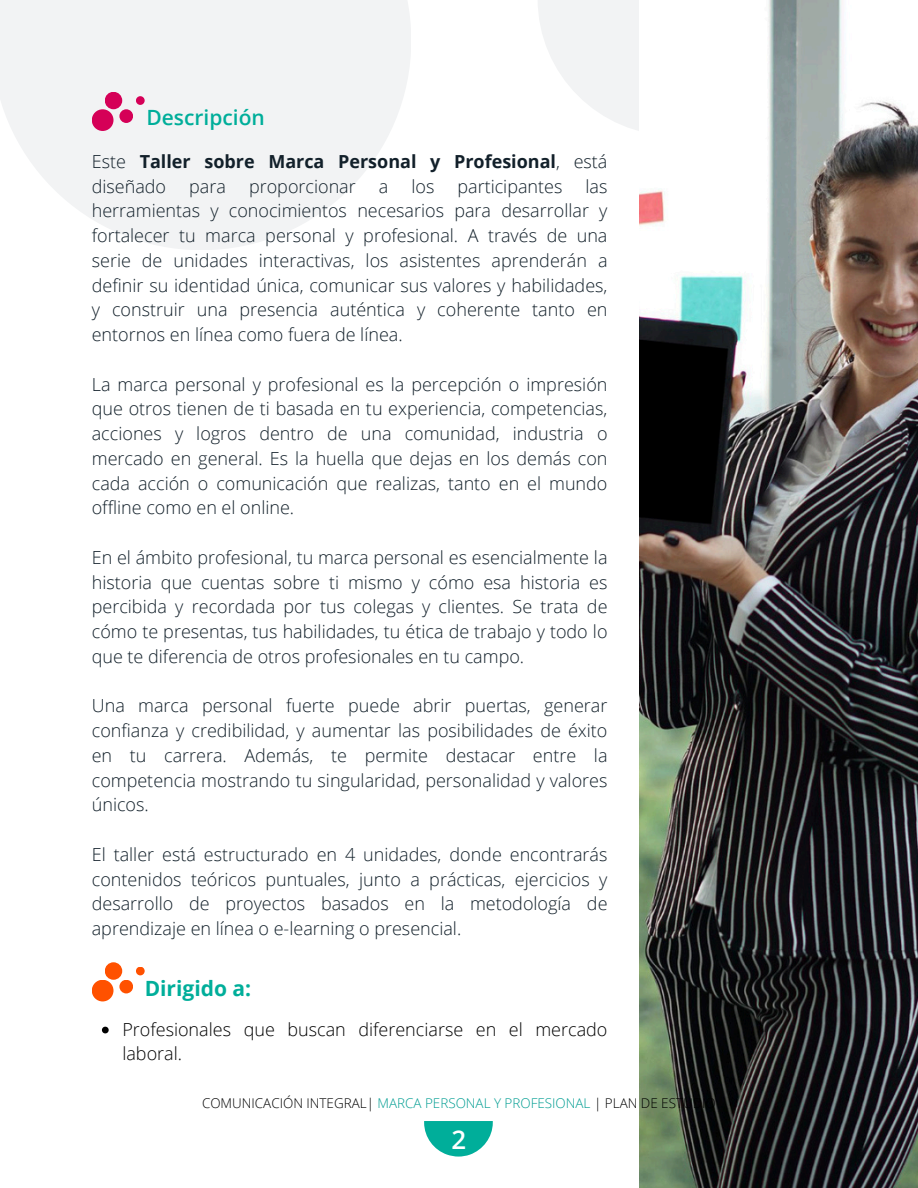
<style>
.page{position:relative;width:918px;height:1188px;background:#fff}
.page>*{position:absolute;margin:0;border:0;box-sizing:border-box;transform-origin:0 0}
.t1{font:600 25.8px "Open Sans";color:#fff}
.t2{font:600 21px "Open Sans";color:#00ae9a}
.t3{font:700 21px "Open Sans";color:#00ae9a}
.t4{font:300 18px/24.8px "Open Sans";color:#12202a;text-align:justify}
.t5{font:300 18px/24.8px "Open Sans";color:#000}
.t6{font:700 18px/24.8px "Open Sans";color:#12202a}
.t7{font:300 13.5px "Open Sans";color:#000}
.s1{font-weight:300}
.s2{color:#009d92}
</style>
<div class="page">
<div style="left:538px;top:0;width:274px;height:136px;background:linear-gradient(to bottom,#eff1f2,#fcfcfc)"></div>
<div style="left:0;top:0;width:411px;height:250px;background:linear-gradient(to right,#f4f5f5,#f5f5f6)"></div>
<div style="left:92px;top:109px;width:22px;height:22px;background:#d50057;border-radius:50%"></div>
<div style="left:105px;top:92px;width:17px;height:17px;background:#d50057;border-radius:50%"></div>
<div style="left:136px;top:96px;width:9px;height:9px;background:#d50057;border-radius:50%"></div>
<div style="left:119px;top:109px;width:14px;height:14px;background:#d50057;border-radius:50%"></div>
<svg style="left:424px;top:1121px;width:69px;height:36px"></svg>
<img style="left:640px;top:0;width:278px;height:1188px">
<div style="left:92px;top:980px;width:22px;height:21px;background:#ff5100;border-radius:50%"></div>
<div style="left:105px;top:962px;width:17px;height:18px;background:#ff5100;border-radius:50%"></div>
<div style="left:136px;top:967px;width:9px;height:8px;background:#ff5100;border-radius:50%"></div>
<div style="left:119px;top:980px;width:14px;height:13px;background:#ff5100;border-radius:50%"></div>
<svg style="left:102px;top:1027px;width:7px;height:6px"></svg>
<p class="t2" style="left:146px;top:103px;width:120px">Descripción</p>
<h2 class="t6" style="left:92px;top:148px;width:517px"><span class="s1">Este</span> Taller sobre Marca Personal y Profesional<span class="s1">, está diseñado</span></h2>
<h2 class="t4" style="left:92px;top:173px;width:517px;text-indent:494px">las herramientas y conocimientos necesarios para desarrollar y fortalecer tu marca personal y profesional. A través de una serie de unidades interactivas, los asistentes aprenderán a definir su identidad única, comunicar sus valores y habilidades, y construir una presencia auténtica y coherente tanto en entornos en línea como fuera de línea.</h2>
<h2 class="t4" style="left:92px;top:371px;width:517px">La marca personal y profesional es la percepción o impresión que otros tienen de ti basada en tu experiencia, competencias, acciones y logros dentro de una comunidad, industria o mercado en general. Es la huella que dejas en los demás con cada acción o comunicación que realizas, tanto en el mundo offline como en el online.</h2>
<h2 class="t4" style="left:92px;top:544px;width:517px">En el ámbito profesional, tu marca personal es esencialmente la historia que cuentas sobre ti mismo y cómo esa historia es percibida y recordada por tus colegas y clientes. Se trata de cómo te presentas, tus habilidades, tu ética de trabajo y todo lo que te diferencia de otros profesionales en tu campo.</h2>
<p class="t4" style="left:92px;top:693px;width:517px">Una marca personal fuerte puede abrir puertas, generar confianza y credibilidad, y aumentar las posibilidades de éxito en tu carrera. Además, te permite destacar entre la competencia mostrando tu singularidad, personalidad y valores únicos.</p>
<h1 class="t4" style="left:92px;top:841px;width:517px">El taller está estructurado en 4 unidades, donde encontrarás contenidos teóricos puntuales, junto a prácticas, ejercicios y desarrollo de proyectos basados en la metodología de aprendizaje en línea o e-learning o presencial.</h1>
<h2 class="t4" style="left:189px;top:173px;width:38px">para</h2>
<h2 class="t4" style="left:249px;top:173px;width:108px">proporcionar</h2>
<h2 class="t4" style="left:379px;top:173px;width:11px">a</h2>
<h2 class="t4" style="left:411px;top:173px;width:24px">los</h2>
<h2 class="t4" style="left:457px;top:173px;width:107px">participantes</h2>
<p class="t3" style="left:145px;top:973px;width:108px">Dirigido a:</p>
<p class="t5" style="left:122px;top:1016px;width:487px">Profesionales que buscan diferenciarse en el mercado laboral.</p>
<h2 class="t7" style="left:202px;top:1094px;width:515px">COMUNICACIÓN INTEGRAL| <span class="s2">MARCA PERSONAL Y PROFESIONAL</span> | PLAN DE ESTUDIO</h2>
<h1 class="t1" style="left:452px;top:1121px;width:16px">2</h1>
</div>
